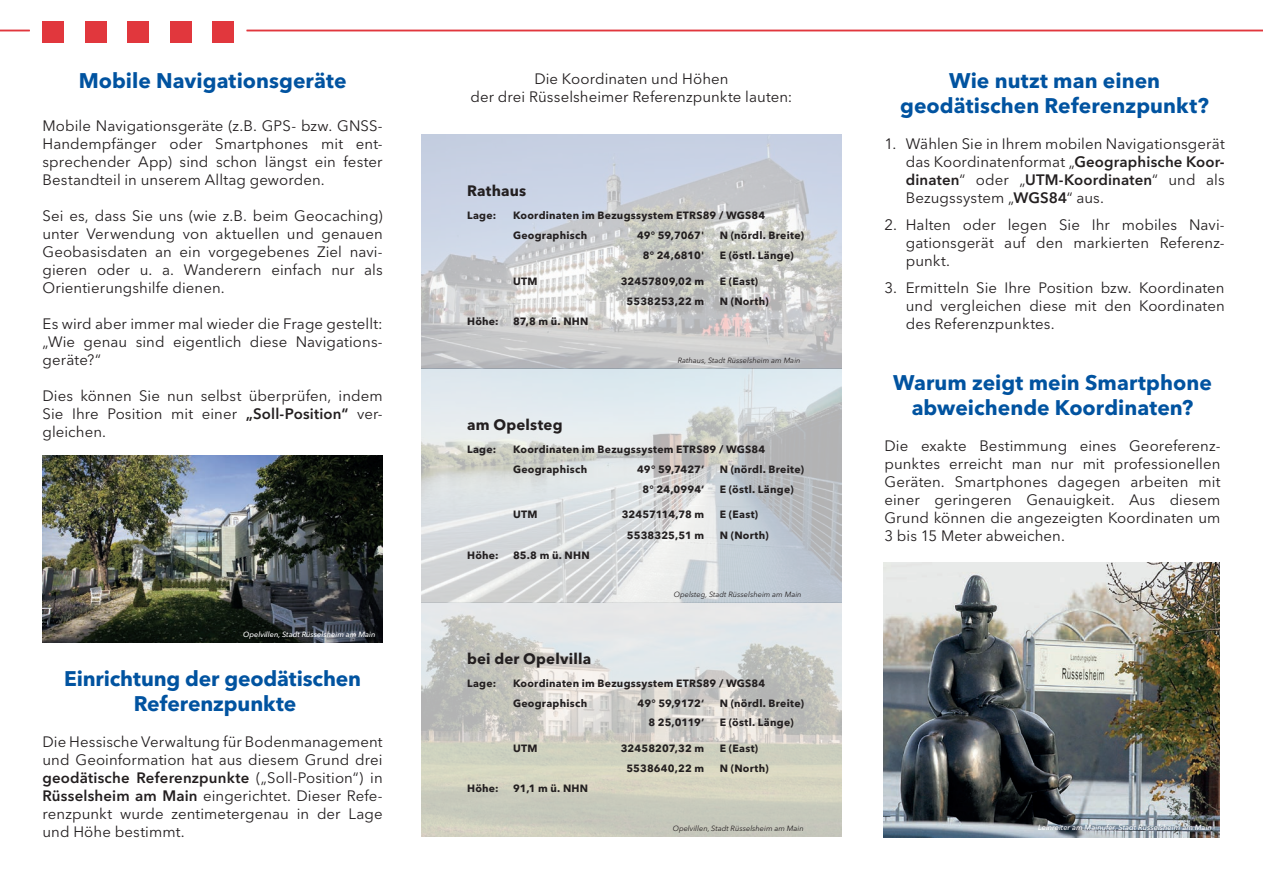
<style>
.page{position:relative;width:1263px;height:893px;background:#fff}
.page>*{position:absolute;margin:0;border:0;box-sizing:border-box;transform-origin:0 0}
.t1{font:700 21px/25.2px "Avenir Next LT Pro";color:#0153a0;text-align:center}
.t2{font:15px/18px "Avenir Next LT Pro";letter-spacing:.005em;color:#231f20;text-align:justify}
.t3{font:700 15px "Avenir Next LT Pro";letter-spacing:.01em;color:#231f20}
.t4{font:700 10.5px/20.1px "Avenir Next LT Pro";letter-spacing:.025em;color:#231f20}
.t5{font:700 10.5px "Avenir Next LT Pro";letter-spacing:-.01em;color:#231f20}
.t6{font:700 10.5px "Avenir Next LT Pro";letter-spacing:.005em;color:#231f20}
.t7{font:italic 7.5px "Avenir Next LT Pro";color:#231f20}
.t8{font:italic 500 7.5px "Avenir Next LT Pro";color:#fff}
.s1{font-weight:600}
</style>
<div class="page">
<img style="left:421px;top:134px;width:421px;height:702px">
<img style="left:883px;top:563px;width:336px;height:275px">
<img style="left:43px;top:455px;width:340px;height:187px">
<div style="left:43px;top:21px;width:21px;height:22px;background:#e1373d"></div>
<div style="left:170px;top:21px;width:21px;height:22px;background:#e1373d"></div>
<div style="left:213px;top:21px;width:21px;height:22px;background:#e1373d"></div>
<div style="left:128px;top:21px;width:21px;height:22px;background:#e1373d"></div>
<div style="left:85px;top:21px;width:21px;height:22px;background:#e1373d"></div>
<hr style="left:0;top:30px;width:30px;height:1px;background:#e1373d">
<hr style="left:247px;top:30px;width:1016px;height:1px;background:#e1373d">
<h1 class="t1" style="left:79px;top:68px;width:269px">Mobile Navigationsgeräte</h1>
<p class="t2" style="left:43px;top:117px;width:342px">Mobile Navigationsgeräte (z.B. GPS- bzw. GNSS-Handempfänger oder Smartphones mit ent&shy;sprechender App) sind schon längst ein fester Bestandteil in unserem Alltag geworden.</p>
<p class="t2" style="left:43px;top:207px;width:342px">Sei es, dass Sie uns (wie z.B. beim Geocaching) unter Verwendung von aktuellen und genauen Geobasisdaten an ein vorgegebenes Ziel navi&shy;gieren oder u. a. Wanderern einfach nur als Orientierungshilfe dienen.</p>
<p class="t2" style="left:43px;top:315px;width:342px">Es wird aber immer mal wieder die Frage gestellt: „Wie genau sind eigentlich diese Navigations&shy;geräte?“</p>
<p class="t2" style="left:43px;top:387px;width:342px">Dies können Sie nun selbst überprüfen, indem Sie Ihre Position mit einer <span class="s1">„Soll-Position“</span> ver&shy;gleichen.</p>
<p class="t8" style="left:243px;top:630px;width:134px">Opelvillen, Stadt Rüsselsheim am Main</p>
<h1 class="t1" style="left:64px;top:666px;width:299px">Einrichtung der geodätischen<br>Referenzpunkte</h1>
<p class="t2" style="left:43px;top:733px;width:342px">Die Hessische Verwaltung für Bodenmanagement und Geoinformation hat aus diesem Grund drei <span class="s1">geodätische Referenzpunkte</span> („Soll-Position“) in <span class="s1">Rüsselsheim am Main</span> eingerichtet. Dieser Refe&shy;renzpunkt wurde zentimetergenau in der Lage und Höhe bestimmt.</p>
<p class="t2" style="left:470px;top:69px;width:323px;text-align:center">Die Koordinaten und Höhen<br>der drei Rüsselsheimer Referenzpunkte lauten:</p>
<p class="t3" style="left:467px;top:181px;width:61px">Rathaus</p>
<p class="t4" style="left:467px;top:205px;width:31px">Lage:</p>
<p class="t4" style="left:513px;top:205px;width:254px">Koordinaten im Bezugssystem ETRS89 / WGS84<br>Geographisch</p>
<p class="t4" style="left:637px;top:225px;width:69px">49° 59,7067'</p>
<p class="t4" style="left:720px;top:225px;width:86px">N (nördl. Breite)</p>
<p class="t4" style="left:643px;top:245px;width:63px">8° 24,6810'</p>
<p class="t4" style="left:720px;top:245px;width:75px">E (östl. Länge)</p>
<p class="t4" style="left:513px;top:271px;width:26px">UTM</p>
<p class="t4" style="left:621px;top:271px;width:85px">32457809,02 m</p>
<p class="t4" style="left:720px;top:271px;width:40px">E (East)</p>
<p class="t4" style="left:627px;top:291px;width:79px">5538253,22 m</p>
<p class="t4" style="left:720px;top:291px;width:50px">N (North)</p>
<p class="t4" style="left:467px;top:311px;width:33px">Höhe:</p>
<p class="t4" style="left:513px;top:311px;width:77px">87,8 m ü. NHN</p>
<p class="t7" style="left:678px;top:356px;width:124px">Rathaus, Stadt Rüsselsheim am Main</p>
<p class="t3" style="left:467px;top:415px;width:97px">am Opelsteg</p>
<p class="t4" style="left:467px;top:439px;width:31px">Lage:</p>
<p class="t4" style="left:513px;top:439px;width:254px">Koordinaten im Bezugssystem ETRS89 / WGS84<br>Geographisch</p>
<p class="t4" style="left:637px;top:459px;width:69px">49° 59,7427‘</p>
<p class="t4" style="left:720px;top:459px;width:86px">N (nördl. Breite)</p>
<p class="t4" style="left:642px;top:479px;width:63px">8° 24,0994‘</p>
<p class="t4" style="left:720px;top:479px;width:75px">E (östl. Länge)</p>
<p class="t4" style="left:513px;top:505px;width:26px">UTM</p>
<p class="t5" style="left:622px;top:508px;width:84px">32457114,78 m</p>
<p class="t4" style="left:720px;top:505px;width:40px">E (East)</p>
<p class="t4" style="left:627px;top:525px;width:79px">5538325,51 m</p>
<p class="t4" style="left:720px;top:525px;width:50px">N (North)</p>
<p class="t4" style="left:467px;top:545px;width:33px">Höhe:</p>
<p class="t4" style="left:513px;top:545px;width:78px">85.8 m ü. NHN</p>
<p class="t7" style="left:674px;top:590px;width:129px">Opelsteg, Stadt Rüsselsheim am Main</p>
<p class="t3" style="left:467px;top:649px;width:126px">bei der Opelvilla</p>
<p class="t4" style="left:467px;top:673px;width:31px">Lage:</p>
<p class="t4" style="left:513px;top:673px;width:254px">Koordinaten im Bezugssystem ETRS89 / WGS84<br>Geographisch</p>
<p class="t4" style="left:638px;top:693px;width:68px">49° 59,9172‘</p>
<p class="t4" style="left:720px;top:693px;width:86px">N (nördl. Breite)</p>
<p class="t4" style="left:648px;top:713px;width:57px">8 25,0119‘</p>
<p class="t4" style="left:720px;top:713px;width:75px">E (östl. Länge)</p>
<p class="t4" style="left:513px;top:738px;width:26px">UTM</p>
<p class="t6" style="left:621px;top:742px;width:85px">32458207,32 m</p>
<p class="t4" style="left:720px;top:738px;width:40px">E (East)</p>
<p class="t4" style="left:626px;top:758px;width:79px">5538640,22 m</p>
<p class="t4" style="left:720px;top:758px;width:50px">N (North)</p>
<p class="t4" style="left:467px;top:779px;width:33px">Höhe:</p>
<p class="t4" style="left:513px;top:779px;width:77px">91,1 m ü. NHN</p>
<h1 class="t1" style="left:900px;top:68px;width:310px">Wie nutzt man einen geodätischen Referenzpunkt?</h1>
<p class="t2" style="left:906px;top:135px;width:320px;text-indent:-21px">1. Wählen Sie in Ihrem mobilen Navigationsgerät das Koordinatenformat „<span class="s1">Geographische Koor&shy;dinaten</span>“ oder „<span class="s1">UTM-Koordinaten</span>“ und als Bezugssystem „<span class="s1">WGS84</span>“ aus.</p>
<p class="t2" style="left:906px;top:216px;width:320px;text-indent:-21px">2. Halten oder legen Sie Ihr mobiles Navi&shy;gationsgerät auf den markierten Referenz&shy;punkt.</p>
<p class="t2" style="left:906px;top:279px;width:320px;text-indent:-21px">3. Ermitteln Sie Ihre Position bzw. Koordinaten und vergleichen diese mit den Koordinaten des Referenzpunktes.</p>
<h1 class="t1" style="left:893px;top:370px;width:320px">Warum zeigt mein Smartphone abweichende Koordinaten?</h1>
<p class="t2" style="left:884px;top:437px;width:337px">Die exakte Bestimmung eines Georeferenz&shy;punktes erreicht man nur mit professionellen Geräten. Smartphones dagegen arbeiten mit einer geringeren Genauigkeit. Aus diesem Grund können die angezeigten Koordinaten um 3 bis 15 Meter abweichen.</p>
<p class="t7" style="left:673px;top:824px;width:132px">Opelvillen, Stadt Rüsselsheim am Main</p>
<p class="t8" style="left:1038px;top:823px;width:175px">Leinreiter am Mainufer, Stadt Rüsselsheim am Main</p>
</div>
